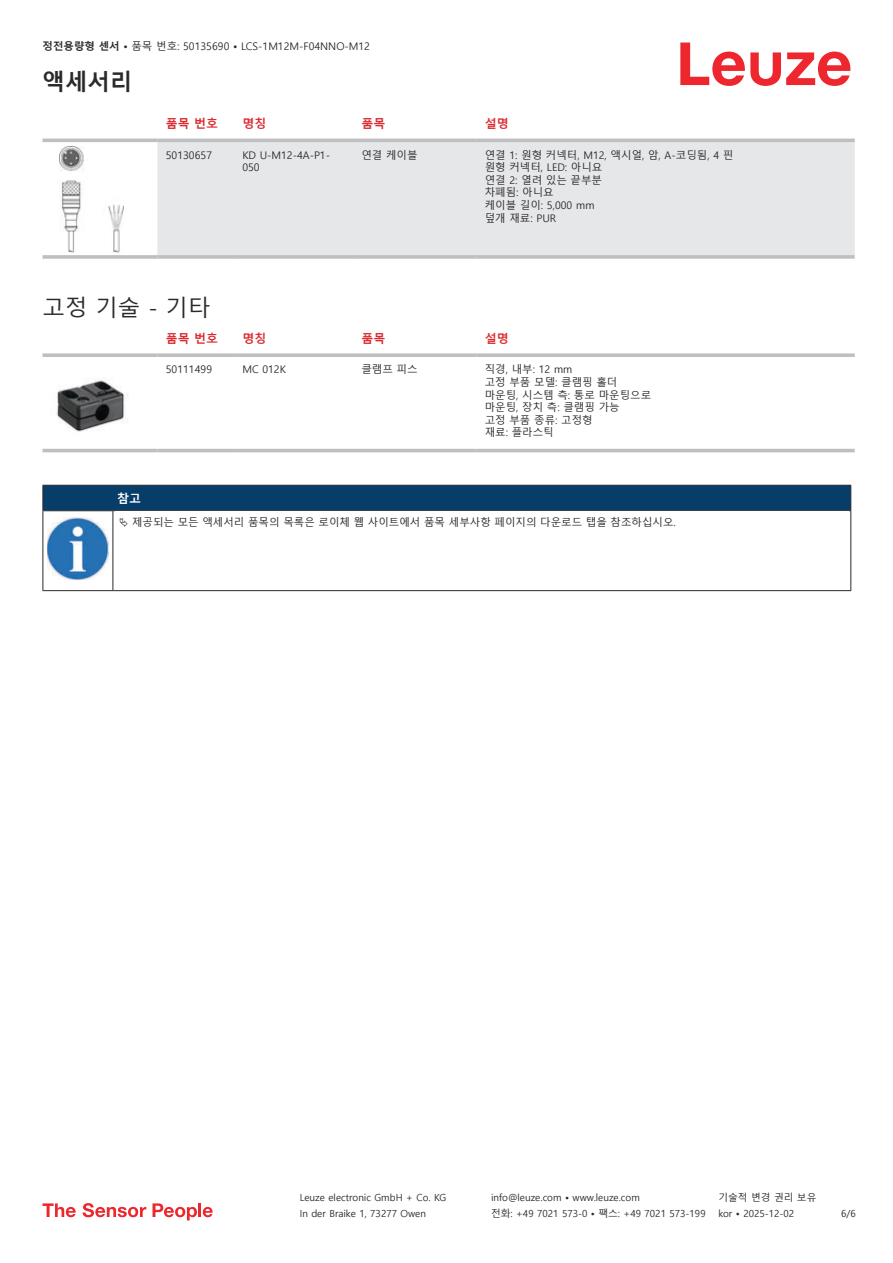
<style>
.page{position:relative;width:893px;height:1263px;background:#fff}
.page>*{position:absolute;margin:0;border:0;box-sizing:border-box;transform-origin:0 0}
.t1{font:22.5px "Malgun Gothic";color:#2b292a}
.t2{font:700 22.5px "Malgun Gothic";color:#2b292a}
.t3{font:700 12px "Malgun Gothic";color:#db2a30}
.t4{font:700 12px "Malgun Gothic";color:#fff}
.t5{font:10.5px/12.6px "Malgun Gothic";color:#2b292a}
.t6{font:9.75px "Malgun Gothic";color:#2b292a}
.s1{font-weight:700}
</style>
<div class="page">
<svg style="left:680px;top:43px;width:170px;height:43px"></svg>
<svg style="left:43px;top:138px;width:812px;height:1px"></svg>
<div style="left:157px;top:142px;width:698px;height:113px;background:#e6e7e9"></div>
<hr style="left:43px;top:139px;width:114px;height:3px;background:#bdbfc1">
<hr style="left:157px;top:139px;width:77px;height:3px;background:#bdbfc1">
<hr style="left:234px;top:139px;width:119px;height:3px;background:#bdbfc1">
<hr style="left:353px;top:139px;width:123px;height:3px;background:#bdbfc1">
<hr style="left:476px;top:139px;width:379px;height:3px;background:#bdbfc1">
<svg style="left:43px;top:255px;width:114px;height:4px"></svg>
<hr style="left:157px;top:255px;width:77px;height:4px;background:#bdbfc1">
<svg style="left:234px;top:255px;width:119px;height:4px"></svg>
<svg style="left:353px;top:255px;width:123px;height:4px"></svg>
<hr style="left:476px;top:255px;width:379px;height:4px;background:#bdbfc1">
<img style="left:59px;top:146px;width:65px;height:107px">
<svg style="left:43px;top:448px;width:812px;height:5px;fill:#efeff0"></svg>
<svg style="left:43px;top:353px;width:114px;height:4px"></svg>
<svg style="left:157px;top:353px;width:77px;height:4px"></svg>
<svg style="left:234px;top:353px;width:119px;height:4px"></svg>
<svg style="left:353px;top:353px;width:123px;height:4px"></svg>
<svg style="left:476px;top:353px;width:379px;height:4px;background:#c3c5c7"></svg>
<hr style="left:43px;top:449px;width:114px;height:3px;background:#bdbfc1">
<hr style="left:157px;top:449px;width:77px;height:3px;background:#bdbfc1">
<hr style="left:234px;top:449px;width:119px;height:3px;background:#bdbfc1">
<hr style="left:353px;top:449px;width:123px;height:3px;background:#bdbfc1">
<hr style="left:476px;top:449px;width:379px;height:3px;background:#bdbfc1">
<img style="left:56px;top:378px;width:72px;height:54px">
<div style="left:43px;top:485px;width:808px;height:26px;background:#063d69"></div>
<hr style="left:113px;top:510px;width:738px;height:1px;background:#2b292a">
<hr style="left:43px;top:511px;width:1px;height:75px;background:#2b292a">
<hr style="left:113px;top:511px;width:1px;height:75px;background:#2b292a">
<hr style="left:850px;top:511px;width:1px;height:75px;background:#2b292a">
<hr style="left:43px;top:590px;width:70px;height:1px;background:#2b292a">
<hr style="left:113px;top:590px;width:738px;height:1px;background:#2b292a">
<img style="left:47px;top:517px;width:61px;height:63px">
<svg style="left:43px;top:1203px;width:33px;height:14px"></svg>
<svg style="left:83px;top:1203px;width:63px;height:14px"></svg>
<svg style="left:153px;top:1203px;width:44px;height:17px"></svg>
<hr style="left:198px;top:1203px;width:3px;height:14px;background:#ed272d">
<svg style="left:203px;top:1207px;width:10px;height:10px"></svg>
<p class="t5" style="left:43px;top:40px;width:329px"><span class="s1">정전용량형 센서 •</span> 품목 번호: 50135690 <span class="s1">•</span> LCS-1M12M-F04NNO-M12</p>
<h1 class="t2" style="left:43px;top:69px;width:91px">액세서리</h1>
<p class="t3" style="left:166px;top:116px;width:54px">품목 번호</p>
<p class="t3" style="left:242px;top:116px;width:25px">명칭</p>
<p class="t3" style="left:361px;top:116px;width:25px">품목</p>
<p class="t3" style="left:485px;top:116px;width:25px">설명</p>
<p class="t5" style="left:166px;top:149px;width:48px">50130657</p>
<p class="t5" style="left:242px;top:149px;width:89px">KD U-M12-4A-P1-<br>050</p>
<p class="t5" style="left:361px;top:149px;width:58px">연결 케이블</p>
<p class="t5" style="left:485px;top:149px;width:250px">연결 1: 원형 커넥터, M12, 액시얼, 암, A-코딩됨, 4 핀 원형 커넥터, LED: 아니요<br>연결 2: 열려 있는 끝부분<br>차폐됨: 아니요<br>케이블 길이: 5,000 mm<br>덮개 재료: PUR</p>
<h1 class="t1" style="left:43px;top:295px;width:169px">고정 기술 - 기타</h1>
<p class="t3" style="left:166px;top:331px;width:54px">품목 번호</p>
<p class="t3" style="left:242px;top:331px;width:25px">명칭</p>
<p class="t3" style="left:361px;top:331px;width:25px">품목</p>
<p class="t3" style="left:485px;top:331px;width:25px">설명</p>
<p class="t5" style="left:166px;top:364px;width:48px">50111499</p>
<p class="t5" style="left:242px;top:364px;width:45px">MC 012K</p>
<p class="t5" style="left:361px;top:364px;width:58px">클램프 피스</p>
<p class="t5" style="left:485px;top:364px;width:168px">직경, 내부: 12 mm<br>고정 부품 모델: 클램핑 홀더 마운팅, 시스템 측: 통로 마운팅으로 마운팅, 장치 측: 클램핑 가능<br>고정 부품 종류: 고정형<br>재료: 플라스틱</p>
<p class="t4" style="left:117px;top:492px;width:25px">참고</p>
<p class="t5" style="left:132px;top:516px;width:545px">제공되는 모든 액세서리 품목의 목록은 로이체 웹 사이트에서 품목 세부사항 페이지의 다운로드 탭을 참조하십시오.</p>
<p class="t6" style="left:300px;top:1192px;width:148px">Leuze electronic GmbH + Co. KG</p>
<p class="t6" style="left:491px;top:1192px;width:150px">info@leuze.com • www.leuze.com</p>
<p class="t6" style="left:718px;top:1192px;width:100px">기술적 변경 권리 보유</p>
<p class="t6" style="left:300px;top:1208px;width:128px">In der Braike 1, 73277 Owen</p>
<p class="t6" style="left:491px;top:1208px;width:216px">전화: +49 7021 573-0 • 팩스: +49 7021 573-199</p>
<p class="t6" style="left:718px;top:1208px;width:77px">kor • 2025-12-02</p>
<p class="t6" style="left:841px;top:1208px;width:16px">6/6</p>
</div>
